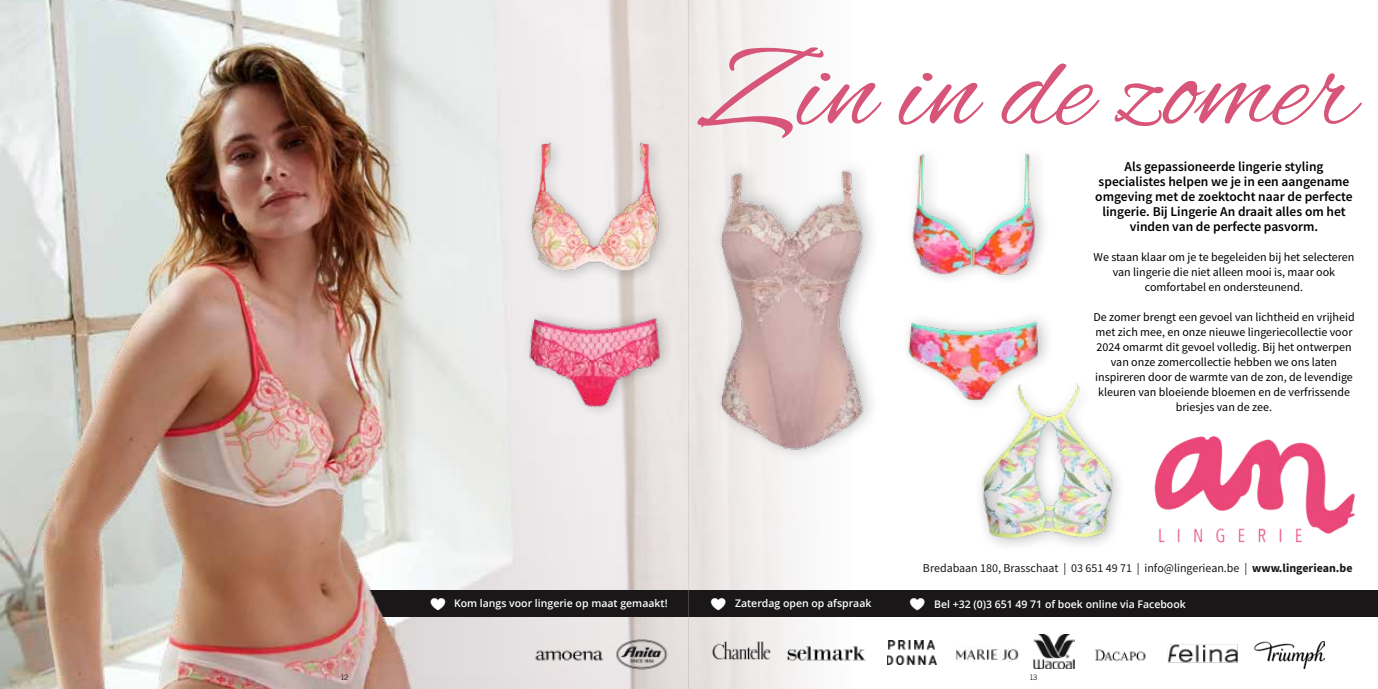
<style>
.page{position:relative;width:1378px;height:689px;background:#fff}
.page>*{position:absolute;margin:0;border:0;box-sizing:border-box;transform-origin:0 0}
.t1{font:123.3px "Alex Brush";color:#d65578}
.t2{font:600 13.5px/15px "Source Sans Pro";color:#000;text-align:center}
.t3{font:12px/15px "Source Sans Pro";color:#000;text-align:center}
.t4{font:12px "Source Sans Pro";color:#191718}
.t5{font:600 10.5px "Open Sans";color:#fff}
.t6{font:300 7.5px "Trade Gothic LT Std";color:#000}
.s1{font-weight:700}
</style>
<div class="page">
<img style="left:606px;top:0;width:202px;height:689px">
<div style="left:353px;top:590px;width:336px;height:27px;background:#191718"></div>
<img style="left:0;top:0;width:606px;height:689px">
<div style="left:522px;top:306px;width:153px;height:113px;background:#000;opacity:.25"></div>
<img style="left:510px;top:294px;width:165px;height:118px">
<div style="left:521px;top:133px;width:152px;height:152px;background:#000;opacity:.25"></div>
<img style="left:522px;top:133px;width:157px;height:149px">
<img style="left:530px;top:647px;width:78px;height:16px">
<img style="left:616px;top:640px;width:51px;height:29px">
<div style="left:689px;top:590px;width:689px;height:27px;background:#191718"></div>
<img style="left:908px;top:319px;width:139px;height:78px">
<img style="left:911px;top:153px;width:133px;height:127px">
<img style="left:963px;top:373px;width:157px;height:173px">
<div style="left:710px;top:155px;width:171px;height:308px;background:#000;opacity:.25"></div>
<img style="left:700px;top:165px;width:165px;height:291px">
<img style="left:956px;top:647px;width:63px;height:14px">
<img style="left:887px;top:640px;width:49px;height:24px">
<img style="left:1034px;top:634px;width:40px;height:34px">
<img style="left:710px;top:636px;width:62px;height:29px">
<img style="left:778px;top:646px;width:88px;height:15px">
<img style="left:1154px;top:436px;width:202px;height:107px">
<img style="left:1095px;top:649px;width:51px;height:13px">
<img style="left:1167px;top:644px;width:71px;height:19px">
<img style="left:1254px;top:641px;width:70px;height:27px">
<svg style="left:430px;top:598px;width:16px;height:12px"></svg>
<h1 class="t1" style="left:707px;top:22px;width:651px">Zin in de zomer</h1>
<p class="t2" style="left:1095px;top:159px;width:259px">Als gepassioneerde lingerie styling specialistes helpen we je in een aangename omgeving met de zoektocht naar de perfecte lingerie. Bij Lingerie An draait alles om het vinden van de perfecte pasvorm.</p>
<p class="t3" style="left:1093px;top:249px;width:262px">We staan klaar om je te begeleiden bij het selecteren van lingerie die niet alleen mooi is, maar ook comfortabel en ondersteunend.</p>
<p class="t3" style="left:1093px;top:309px;width:263px">De zomer brengt een gevoel van lichtheid en vrijheid met zich mee, en onze nieuwe lingeriecollectie voor 2024 omarmt dit gevoel volledig. Bij het ontwerpen van onze zomercollectie hebben we ons laten inspireren door de warmte van de zon, de levendige kleuren van bloeiende bloemen en de verfrissende briesjes van de zee.</p>
<p class="t4" style="left:923px;top:560px;width:431px">Bredabaan 180, Brasschaat | 03 651 49 71 | info@lingeriean.be | <span class="s1">www.lingeriean.be</span></p>
<p class="t5" style="left:454px;top:596px;width:215px">Kom langs voor lingerie op maat gemaakt!</p>
<p class="t5" style="left:735px;top:596px;width:138px">Zaterdag open op afspraak</p>
<p class="t5" style="left:934px;top:596px;width:253px">Bel +32 (0)3 651 49 71 of boek online via Facebook</p>
<p class="t6" style="left:340px;top:672px;width:9px">12</p>
<p class="t6" style="left:1029px;top:672px;width:9px">13</p>
</div>
